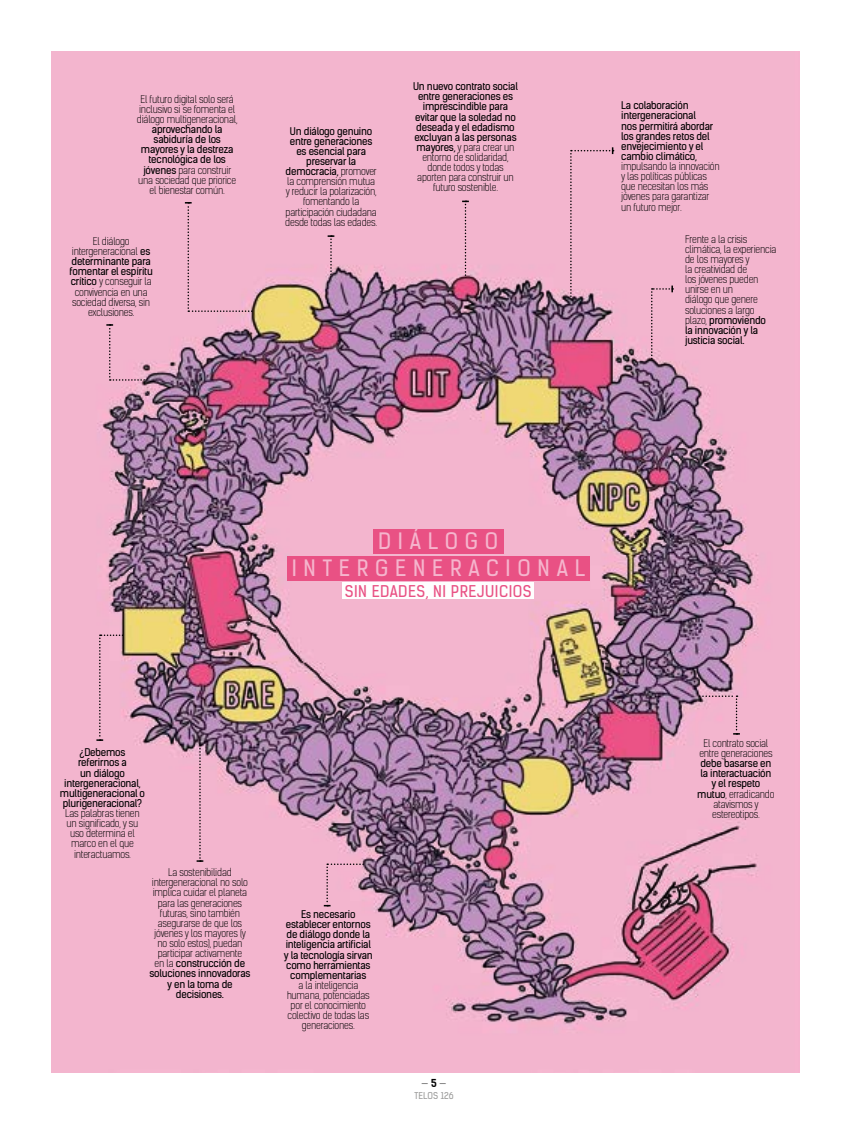
<style>
.page{position:relative;width:851px;height:1123px;background:#fff}
.page>*{position:absolute;margin:0;border:0;box-sizing:border-box;transform-origin:0 0}
.t1{font:21.6px/26.8px "Kelson Sans";letter-spacing:.315em;color:#f6b6ce;text-align:center}
.t2{font:15.45px "Kelson Sans";letter-spacing:.035em;color:#ea5285}
.t3{font:300 10.5px "Kelson Sans";color:#000}
.t4{font:300 10.2px/10.2px "Kelson Sans";letter-spacing:-.02em;color:#000;text-align:center}
.t5{font:10.2px/10.2px "Kelson Sans";letter-spacing:-.02em;color:#000;text-align:center}
.t6{font:9px "Kelson Sans";letter-spacing:.005em;color:#9d9d9c}
.s1{font-weight:300}
.s2{font-weight:400}
.s3{font-weight:700}
</style>
<div class="page">
<img style="left:51px;top:51px;width:748px;height:1021px">
<div style="left:373px;top:529px;width:130px;height:24px;background:#ea5285"></div>
<div style="left:287px;top:556px;width:302px;height:24px;background:#ea5285"></div>
<div style="left:342px;top:582px;width:192px;height:17px;background:#fff"></div>
<svg style="left:690px;top:695px;width:49px;height:39px;background:#e5aac3"></svg>
<svg style="left:324px;top:863px;width:46px;height:43px;background:#e0a7bf"></svg>
<svg style="left:96px;top:634px;width:30px;height:107px;background:#e9aec5"></svg>
<svg style="left:106px;top:324px;width:54px;height:57px;background:#e7acc4"></svg>
<svg style="left:185px;top:202px;width:105px;height:110px;background:#edb3c4"></svg>
<svg style="left:651px;top:285px;width:22px;height:104px;background:#d49fba"></svg>
<svg style="left:570px;top:147px;width:43px;height:161px;background:#e8adc6"></svg>
<svg style="left:462px;top:201px;width:7px;height:78px"></svg>
<svg style="left:196px;top:744px;width:7px;height:117px"></svg>
<svg style="left:327px;top:235px;width:7px;height:63px"></svg>
<p class="t4" style="left:137px;top:94px;width:102px">El futuro digital solo será inclusivo si se fomenta el diálogo multigeneracional,</p>
<p class="t5" style="left:138px;top:124px;width:99px">aprovechando la sabiduría de los mayores y la destreza tecnológica de los jóvenes <span class="s1">para construir una sociedad que priorice el bienestar común.</span></p>
<p class="t4" style="left:285px;top:126px;width:93px"><span class="s2">Un diálogo genuino entre generaciones es esencial para preservar la democracia,</span> promover la comprensión mutua y reducir la polarización, fomentando la participación ciudadana desde todas las edades.</p>
<p class="t4" style="left:70px;top:236px;width:85px">El diálogo intergeneracional <span class="s2">es determinante para fomentar el espíritu crítico</span> y conseguir la convivencia en una sociedad diversa, sin exclusiones.</p>
<p class="t5" style="left:413px;top:81px;width:106px">Un nuevo contrato social entre generaciones es imprescindible para evitar que la soledad no deseada y el edadismo excluyan a las personas mayores, <span class="s1">y para crear un entorno de solidaridad, donde todos y todas aporten para construir un futuro sostenible.</span></p>
<p class="t5" style="left:621px;top:100px;width:94px;text-align:left">La colaboración intergeneracional nos permitirá abordar los grandes retos del envejecimiento y el cambio climático,</p>
<p class="t4" style="left:621px;top:161px;width:100px;text-align:left">impulsando la innovación y las políticas públicas que necesitan los más jóvenes para garantizar un futuro mejor.</p>
<p class="t4" style="left:685px;top:234px;width:93px;text-align:left">Frente a la crisis climática, la experiencia de los mayores y<br>la creatividad de<br>los jóvenes pueden unirse en un<br>diálogo que genere soluciones a largo plazo, <span class="s2">promoviendo<br>la innovación y la justicia social.</span></p>
<h1 class="t1" style="left:292px;top:528px;width:295px">DIÁLOGO<br>INTERGENERACIONAL</h1>
<h2 class="t2" style="left:345px;top:581px;width:188px">SIN EDADES, NI PREJUICIOS</h2>
<p class="t5" style="left:60px;top:747px;width:87px">¿Debemos referirnos a<br>un diálogo intergeneracional, multigeneracional o plurigeneracional?</p>
<p class="t4" style="left:65px;top:808px;width:76px">Las palabras tienen un significado, y su uso determina el marco en el que interactuamos.</p>
<p class="t4" style="left:149px;top:867px;width:102px">La sostenibilidad intergeneracional no solo implica cuidar el planeta para las generaciones futuras, sino también asegurarse de que los jóvenes y los mayores (y no solo estos), puedan participar activamente<br>en la <span class="s2">construcción de soluciones innovadoras y en la toma de decisiones.</span></p>
<p class="t5" style="left:284px;top:909px;width:90px">Es necesario establecer entornos de diálogo donde la inteligencia artificial y la tecnología sirvan como herramientas complementarias</p>
<p class="t4" style="left:287px;top:980px;width:84px">a la inteligencia humana, potenciadas por el conocimiento colectivo de todas las generaciones.</p>
<p class="t3" style="left:421px;top:1076px;width:26px">— <span class="s3">5</span> —</p>
<p class="t6" style="left:414px;top:1090px;width:41px">TELOS 126</p>
<p class="t4" style="left:699px;top:738px;width:75px">El contrato social entre generaciones</p>
<p class="t5" style="left:697px;top:758px;width:79px">debe basarse en la interactuación y el respeto mutuo<span class="s1">, erradicando atavismos y estereotipos.</span></p>
</div>
